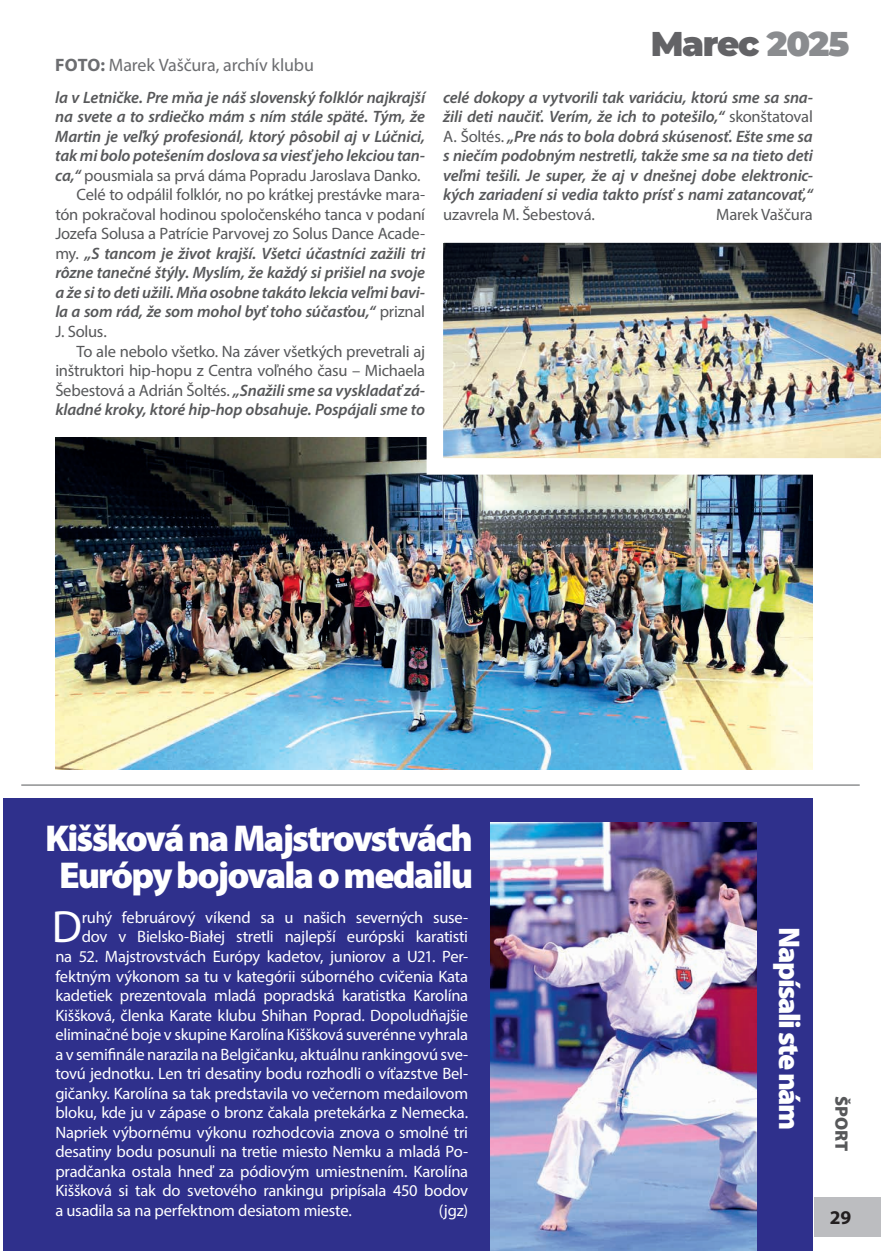
<style>
.page{position:relative;width:881px;height:1251px;background:#fff}
.page>*{position:absolute;margin:0;border:0;box-sizing:border-box;transform-origin:0 0}
.t1{font:45.45px "Myriad Pro";color:#fff}
.t2{font:900 37.5px/37.5px "Myriad Pro";letter-spacing:-.05em;color:#fff;text-align:center}
.t3{font:900 34.35px "Montserrat";letter-spacing:-.04em;color:#636366}
.t4{font:900 30px "Myriad Pro";letter-spacing:-.05em;color:#fff}
.t5{font:700 19.5px "Myriad Pro";color:#231f20}
.t6{font:18px "Myriad Pro";letter-spacing:-.01em;color:#6c6d70}
.t7{font:900 18px "Myriad Pro";color:#57585a}
.t8{font:16.5px "Myriad Pro";letter-spacing:-.015em;color:#fff}
.t9{font:italic 600 16.5px/19.5px "Myriad Pro";letter-spacing:-.01em;color:#57585a;text-align:justify}
.t10{font:16.5px "Myriad Pro";letter-spacing:-.015em;color:#57585a}
.s1{font-weight:700}
.s2{font-weight:600;font-style:italic}
.s3{font-weight:400;font-style:normal}
.s4{color:#8a8c8f}
</style>
<div class="page">
<div style="left:787px;top:1196px;width:93px;height:39px;background:#bcbdc0"></div>
<div style="left:778px;top:1180px;width:35px;height:67px;background:#2f308c"></div>
<div style="left:3px;top:797px;width:809px;height:453px;background:#2f308c"></div>
<img style="left:55px;top:437px;width:757px;height:332px">
<hr style="left:21px;top:784px;width:838px;height:1px;background:#57585a">
<img style="left:490px;top:822px;width:266px;height:428px">
<img style="left:418px;top:242px;width:462px;height:241px">
<p class="t6" style="left:55px;top:54px;width:260px"><span class="s1">FOTO:</span> Marek Vaščura, archív klubu</p>
<p class="t9" style="left:55px;top:87px;width:371px">la v Letničke. Pre mňa je náš slovenský folklór najkrajší</p>
<p class="t9" style="left:55px;top:107px;width:371px">na svete a to srdiečko mám s ním stále späté. Tým, že</p>
<p class="t9" style="left:55px;top:126px;width:371px">Martin je veľký profesionál, ktorý pôsobil aj v Lúčnici,</p>
<p class="t9" style="left:55px;top:146px;width:371px">tak mi bolo potešením doslova sa viesť jeho lekciou tan-</p>
<p class="t10" style="left:55px;top:165px;width:366px"><span class="s2">ca,“</span> pousmiala sa prvá dáma Popradu Jaroslava Danko.</p>
<p class="t10" style="left:77px;top:185px;width:350px">Celé to odpálil folklór, no po krátkej prestávke mara‑</p>
<p class="t10" style="left:55px;top:204px;width:371px">tón pokračoval hodinou spoločenského tanca v podaní</p>
<p class="t10" style="left:55px;top:224px;width:371px">Jozefa Solusa a Patrície Parvovej zo Solus Dance Acade‑</p>
<p class="t9" style="left:55px;top:243px;width:371px"><span class="s3">my.</span> „S tancom je život krajší. Všetci účastníci zažili tri</p>
<p class="t9" style="left:55px;top:263px;width:371px">rôzne tanečné štýly. Myslím, že každý si prišiel na svoje</p>
<p class="t9" style="left:55px;top:282px;width:371px">a že si to deti užili. Mňa osobne takáto lekcia veľmi bavi-</p>
<p class="t9" style="left:55px;top:302px;width:371px">la a som rád, že som mohol byť toho súčasťou,“ <span class="s3">priznal</span></p>
<p class="t10" style="left:55px;top:321px;width:53px">J. Solus.</p>
<p class="t10" style="left:77px;top:341px;width:350px">To ale nebolo všetko. Na záver všetkých prevetrali aj</p>
<p class="t10" style="left:55px;top:360px;width:371px">inštruktori hip‑hopu z Centra voľného času – Michaela</p>
<p class="t9" style="left:55px;top:380px;width:371px"><span class="s3">Šebestová a Adrián Šoltés.</span> „Snažili sme sa vyskladať zá-</p>
<p class="t9" style="left:55px;top:399px;width:371px">kladné kroky, ktoré hip-‑hop obsahuje. Pospájali sme to</p>
<h3 class="t3" style="left:650px;top:18px;width:200px">Marec <span class="s4">2025</span></h3>
<p class="t9" style="left:443px;top:87px;width:371px">celé dokopy a vytvorili tak variáciu, ktorú sme sa sna&shy;žili deti naučiť. Verím, že ich to potešilo,“ <span class="s3">skonštatoval A. Šoltés.</span> „Pre nás to bola dobrá skúsenosť. Ešte sme sa s niečím podobným nestretli, takže sme sa na tieto deti veľmi tešili. Je super, že aj v dnešnej dobe elektronic&shy;kých zariadení si vedia takto prísť s nami zatancovať,“</p>
<p class="t10" style="left:443px;top:204px;width:153px">uzavrela M. Šebestová.</p>
<p class="t10" style="left:716px;top:204px;width:98px">Marek Vaščura</p>
<h2 class="t2" style="left:45px;top:817px;width:429px">Kiššková na Majstrovstvách<br>Európy bojovala o medailu</h2>
<h1 class="t1" style="left:52px;top:899px;width:32px">D</h1>
<p class="t8" style="left:82px;top:907px;width:388px">ruhý februárový víkend sa u našich severných suse‑</p>
<p class="t8" style="left:82px;top:926px;width:388px">dov v Bielsko-Białej stretli najlepší európski karatisti</p>
<p class="t8" style="left:55px;top:946px;width:414px">na 52. Majstrovstvách Európy kadetov, juniorov a U21. Per‑</p>
<p class="t8" style="left:55px;top:965px;width:414px">fektným výkonom sa tu v kategórii súborného cvičenia Kata</p>
<p class="t8" style="left:55px;top:985px;width:414px">kadetiek prezentovala mladá popradská karatistka Karolína</p>
<p class="t8" style="left:55px;top:1004px;width:414px">Kiššková, členka Karate klubu Shihan Poprad. Dopoludňajšie</p>
<p class="t8" style="left:55px;top:1024px;width:414px">eliminačné boje v skupine Karolína Kiššková suverénne vyhrala</p>
<p class="t8" style="left:55px;top:1043px;width:414px">a v semifinále narazila na Belgičanku, aktuálnu rankingovú sve‑</p>
<p class="t8" style="left:55px;top:1063px;width:414px">tovú jednotku. Len tri desatiny bodu rozhodli o víťazstve Bel‑</p>
<p class="t8" style="left:55px;top:1082px;width:414px">gičanky. Karolína sa tak predstavila vo večernom medailovom</p>
<p class="t8" style="left:55px;top:1102px;width:414px">bloku, kde ju v zápase o bronz čakala pretekárka z Nemecka.</p>
<p class="t8" style="left:55px;top:1121px;width:414px">Napriek výbornému výkonu rozhodcovia znova o smolné tri</p>
<p class="t8" style="left:55px;top:1141px;width:414px">desatiny bodu posunuli na tretie miesto Nemku a mladá Po‑</p>
<p class="t8" style="left:55px;top:1160px;width:414px">pradčanka ostala hneď za pódiovým umiestnením. Karolína</p>
<p class="t8" style="left:55px;top:1180px;width:414px">Kiššková si tak do svetového rankingu pripísala 450 bodov</p>
<p class="t8" style="left:55px;top:1199px;width:298px">a usadila sa na perfektnom desiatom mieste.</p>
<p class="t8" style="left:438px;top:1199px;width:31px">(jgz)</p>
<h3 class="t4" style="left:808px;top:926px;width:205px;rotate:90deg">Napísali ste nám</h3>
<p class="t7" style="left:853px;top:1095px;width:57px;rotate:90deg">ŠPORT</p>
<p class="t5" style="left:829px;top:1204px;width:23px">29</p>
</div>
